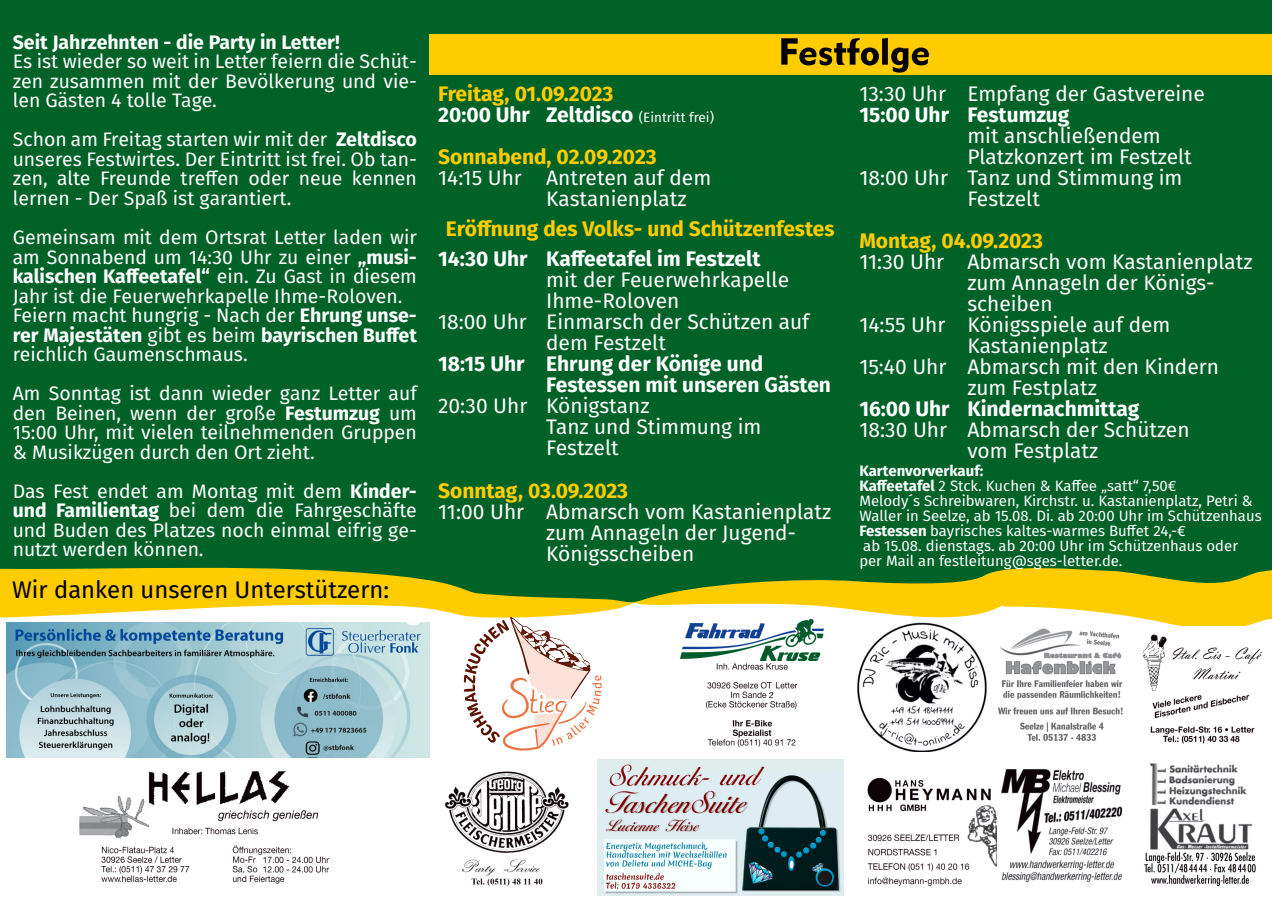
<style>
.page{position:relative;width:1272px;height:902px;background:#fff}
.page>*{position:absolute;margin:0;border:0;box-sizing:border-box;transform-origin:0 0}
.t1{font:24px "Fira Sans";color:#000}
.t2{font:21px/21px "Fira Sans";color:#fff}
.t3{font:700 21px/21px "Fira Sans";color:#fc0}
.t4{font:700 21px/21px "Fira Sans";color:#fff}
.t5{font:19.5px/19.5px "Fira Sans";color:#fff;text-align:justify}
.t6{font:700 19.5px "Fira Sans";color:#fff}
.t7{font:15px/15px "Fira Sans";color:#fff}
.s1{font-weight:700}
.s2{color:#fff}
.s3{font-weight:400;font-size:13.5px;color:#fff}
</style>
<div class="page">
<div style="left:0;top:0;width:1271px;height:602px;background:#006227"></div>
<svg style="left:0;top:567px;width:1271px;height:68px;fill:#fc0"></svg>
<div style="left:430px;top:34px;width:841px;height:40px;background:#fc0"></div>
<svg style="left:781px;top:38px;width:147px;height:35px"></svg>
<img style="left:1144px;top:763px;width:112px;height:124px">
<img style="left:445px;top:771px;width:124px;height:115px">
<img style="left:997px;top:623px;width:128px;height:118px">
<img style="left:1135px;top:626px;width:132px;height:118px">
<img style="left:867px;top:777px;width:130px;height:109px">
<img style="left:598px;top:759px;width:245px;height:136px">
<img style="left:1001px;top:769px;width:122px;height:114px">
<img style="left:853px;top:620px;width:133px;height:132px">
<img style="left:79px;top:771px;width:251px;height:113px">
<img style="left:6px;top:623px;width:423px;height:134px">
<img style="left:705px;top:660px;width:113px;height:87px">
<img style="left:680px;top:619px;width:143px;height:41px">
<svg style="left:463px;top:616px;width:140px;height:134px"></svg>
<p class="t6" style="left:13px;top:31px;width:328px">Seit Jahrzehnten - die Party in Letter!</p>
<p class="t5" style="left:13px;top:52px;width:405px">Es ist wieder so weit in Letter feiern die Schüt&shy;zen zusammen mit der Bevölkerung und vie&shy;len Gästen 4 tolle Tage.</p>
<p class="t5" style="left:13px;top:130px;width:405px">Schon am Freitag starten wir mit der <span class="s1">Zeltdisco </span>unseres Festwirtes. Der Eintritt ist frei. Ob tan&shy;zen, alte Freunde treffen oder neue kennen lernen - Der Spaß ist garantiert.</p>
<p class="t5" style="left:13px;top:228px;width:405px;text-align:left">Gemeinsam mit dem Ortsrat Letter laden wir am Sonnabend um 14:30 Uhr zu einer <span class="s1">„musi&shy;kalischen Kaffeetafel“</span> ein. Zu Gast in diesem Jahr ist die Feuerwehrkapelle Ihme-Roloven.<br>Feiern macht hungrig - Nach der <span class="s1">Ehrung unse&shy;rer Majestäten</span> gibt es beim <span class="s1">bayrischen Buffet </span>reichlich Gaumenschmaus.</p>
<p class="t5" style="left:13px;top:384px;width:405px">Am Sonntag ist dann wieder ganz Letter auf den Beinen, wenn der große <span class="s1">Festumzug</span> um 15:00 Uhr, mit vielen teilnehmenden Gruppen &amp; Musikzügen durch den Ort zieht.</p>
<p class="t5" style="left:13px;top:481px;width:405px">Das Fest endet am Montag mit dem <span class="s1">Kinder&shy;und Familientag</span> bei dem die Fahrgeschäfte und Buden des Platzes noch einmal eifrig ge&shy;nutzt werden können.</p>
<p class="t1" style="left:12px;top:576px;width:378px">Wir danken unseren Unterstützern:</p>
<p class="t3" style="left:438px;top:84px;width:277px">Freitag, 01.09.2023<br><span class="s2">20:00 Uhr Zeltdisco</span> <span class="s3">(Eintritt frei)</span></p>
<p class="t3" style="left:438px;top:147px;width:220px">Sonnabend, 02.09.2023</p>
<p class="t2" style="left:546px;top:168px;width:166px;text-indent:-108px">14:15 Uhr Antreten auf dem<br>Kastanienplatz</p>
<p class="t3" style="left:446px;top:219px;width:390px">Eröffnung des Volks- und Schützenfestes</p>
<p class="t4" style="left:438px;top:249px;width:324px">14:30 Uhr Kaffeetafel im Festzelt</p>
<p class="t2" style="left:546px;top:270px;width:244px">mit der Feuerwehrkapelle</p>
<p class="t2" style="left:546px;top:291px;width:135px">Ihme-Roloven</p>
<p class="t2" style="left:438px;top:312px;width:372px">18:00 Uhr Einmarsch der Schützen auf</p>
<p class="t2" style="left:546px;top:333px;width:121px">dem Festzelt</p>
<p class="t4" style="left:546px;top:354px;width:286px;text-indent:-108px">18:15 Uhr Ehrung der Könige und<br>Festessen mit unseren Gästen</p>
<p class="t2" style="left:546px;top:396px;width:216px;text-indent:-108px">20:30 Uhr Königstanz<br>Tanz und Stimmung im<br>Festzelt</p>
<p class="t3" style="left:438px;top:480px;width:191px">Sonntag, 03.09.2023</p>
<p class="t2" style="left:546px;top:501px;width:286px;text-indent:-108px">11:00 Uhr Abmarsch vom Kastanienplatz zum Annageln der Jugend-<br>Königsscheiben</p>
<p class="t2" style="left:859px;top:83px;width:347px">13:30 Uhr Empfang der Gastvereine</p>
<p class="t4" style="left:859px;top:104px;width:211px">15:00 Uhr Festumzug</p>
<p class="t2" style="left:967px;top:125px;width:195px">mit anschließendem</p>
<p class="t2" style="left:967px;top:146px;width:226px">Platzkonzert im Festzelt</p>
<p class="t2" style="left:859px;top:167px;width:324px">18:00 Uhr Tanz und Stimmung im</p>
<p class="t2" style="left:967px;top:188px;width:74px">Festzelt</p>
<p class="t3" style="left:859px;top:230px;width:185px">Montag, 04.09.2023</p>
<p class="t2" style="left:859px;top:251px;width:394px">11:30 Uhr Abmarsch vom Kastanienplatz</p>
<p class="t2" style="left:967px;top:272px;width:249px">zum Annageln der Königs-</p>
<p class="t2" style="left:967px;top:293px;width:87px">scheiben</p>
<p class="t2" style="left:859px;top:314px;width:312px">14:55 Uhr Königsspiele auf dem</p>
<p class="t2" style="left:967px;top:335px;width:142px">Kastanienplatz</p>
<p class="t2" style="left:859px;top:356px;width:361px">15:40 Uhr Abmarsch mit den Kindern</p>
<p class="t2" style="left:967px;top:377px;width:131px">zum Festplatz</p>
<p class="t4" style="left:859px;top:398px;width:281px">16:00 Uhr Kindernachmittag</p>
<p class="t2" style="left:967px;top:419px;width:224px;text-indent:-108px">18:30 Uhr Abmarsch der Schützen vom Festplatz</p>
<p class="t7" style="left:859px;top:463px;width:404px"><span class="s1">Kartenvorverkauf:<br>Kaffeetafel</span> 2 Stck. Kuchen &amp; Kaffee „satt“ 7,50€<br>Melody´s Schreibwaren, Kirchstr. u. Kastanienplatz, Petri &amp; Waller in Seelze, ab 15.08. Di. ab 20:00 Uhr im Schützenhaus <span class="s1">Festessen</span> bayrisches kaltes-warmes Buffet 24,-€<br>ab 15.08. dienstags. ab 20:00 Uhr im Schützenhaus oder<br>per Mail an festleitung@sges-letter.de.</p>
</div>
